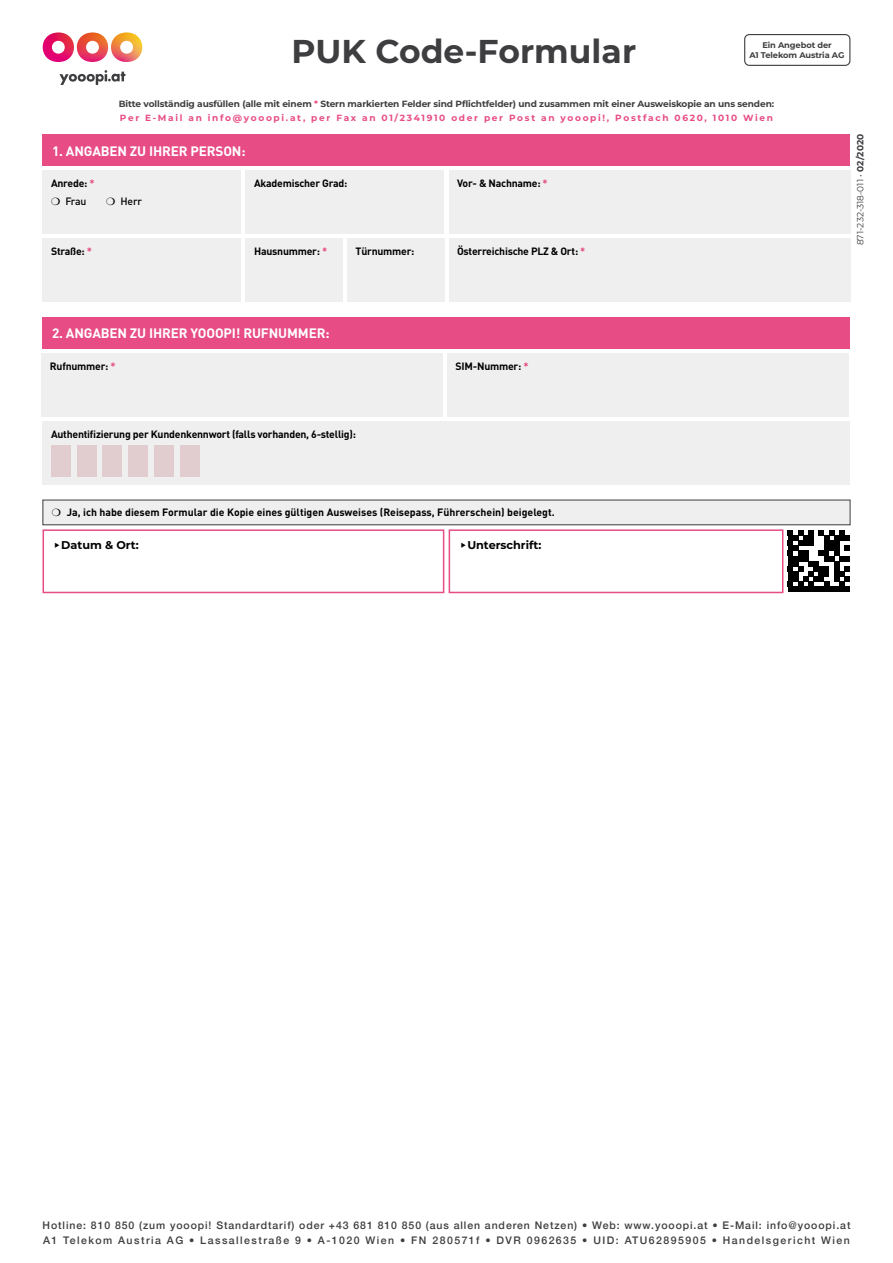
<style>
.page{position:relative;width:893px;height:1263px;background:#fff}
.page>*{position:absolute;margin:0;border:0;box-sizing:border-box;transform-origin:0 0}
.t1{font:700 33px "Montserrat";color:#3e3d40}
.t2{font:700 13.5px "DIN";letter-spacing:-.01em;color:#fff}
.t3{font:700 11.25px "Montserrat";color:#000}
.t4{font:500 10.5px/15px "Helvetica Neue";letter-spacing:.09em;color:#3e3d40}
.t5{font:700 10.5px "DIN";letter-spacing:-.02em;color:#000}
.t6{font:700 10.5px "DIN";color:#000}
.t7{font:500 10.5px "DIN";letter-spacing:-.02em;color:#000}
.t8{font:700 9px/13.5px "Montserrat";letter-spacing:-.01em;color:#3e3d40}
.t9{font:9px "Montserrat";color:#3e3d40}
.t10{font:700 8.25px/10.5px "Montserrat";letter-spacing:-.01em;color:#3e3d40;text-align:center}
.s1{color:#e74c85}
.s2{font-weight:700}
</style>
<div class="page">
<div style="left:43px;top:134px;width:807px;height:32px;background:#e74c85"></div>
<div style="left:449px;top:170px;width:401px;height:64px;background:#eeefee"></div>
<div style="left:43px;top:170px;width:198px;height:64px;background:#eeefee"></div>
<div style="left:449px;top:238px;width:401px;height:64px;background:#eeefee"></div>
<div style="left:43px;top:238px;width:198px;height:64px;background:#eeefee"></div>
<div style="left:246px;top:170px;width:198px;height:64px;background:#eeefee"></div>
<div style="left:246px;top:238px;width:97px;height:64px;background:#eeefee"></div>
<div style="left:347px;top:238px;width:97px;height:64px;background:#eeefee"></div>
<div style="left:43px;top:317px;width:807px;height:32px;background:#e74c85"></div>
<div style="left:41px;top:353px;width:402px;height:64px;background:#eeefee"></div>
<div style="left:43px;top:421px;width:807px;height:64px;background:#eeefee"></div>
<div style="left:51px;top:445px;width:19px;height:32px;background:#e1cccf"></div>
<div style="left:77px;top:445px;width:19px;height:32px;background:#e1cccf"></div>
<div style="left:103px;top:445px;width:19px;height:32px;background:#e1cccf"></div>
<div style="left:129px;top:445px;width:19px;height:32px;background:#e1cccf"></div>
<div style="left:155px;top:445px;width:19px;height:32px;background:#e1cccf"></div>
<div style="left:181px;top:445px;width:19px;height:32px;background:#e1cccf"></div>
<div style="left:447px;top:353px;width:402px;height:64px;background:#eeefee"></div>
<div style="left:43px;top:500px;width:807px;height:25px;background:#eeefee"></div>
<div style="left:43px;top:500px;width:807px;height:25px;border:1px solid #3e3d40"></div>
<div style="left:449px;top:529px;width:334px;height:64px;border:2px solid #e74c85"></div>
<div style="left:43px;top:529px;width:401px;height:64px;border:2px solid #e74c85"></div>
<svg style="left:787px;top:530px;width:1px;height:57px"></svg>
<div style="left:788px;top:587px;width:62px;height:5px;background:#000"></div>
<svg style="left:788px;top:530px;width:62px;height:57px"></svg>
<svg style="left:60px;top:70px;width:65px;height:15px"></svg>
<svg style="left:43px;top:32px;width:99px;height:30px"></svg>
<div style="left:744px;top:34px;width:106px;height:32px;border:1px solid #3e3d40;border-radius:5px"></div>
<h1 class="t1" style="left:292px;top:27px;width:346px">PUK Code-Formular</h1>
<p class="t10" style="left:750px;top:39px;width:96px">Ein Angebot der<br>A1 Telekom Austria AG</p>
<p class="t8" style="left:119px;top:97px;width:657px">Bitte vollständig ausfüllen (alle mit einem <span class="s1">*</span> Stern markierten Felder sind Pflichtfelder) und zusammen mit einer Ausweiskopie an uns senden:<br><span class="s1">Per E-Mail an info@yooopi.at, per Fax an 01/2341910 oder per Post an yooopi!, Postfach 0620, 1010 Wien</span></p>
<p class="t2" style="left:52px;top:142px;width:195px">1. ANGABEN ZU IHRER PERSON:</p>
<p class="t5" style="left:51px;top:177px;width:45px">Anrede: <span class="s1">*</span></p>
<p class="t5" style="left:457px;top:177px;width:92px">Vor- &amp; Nachname: <span class="s1">*</span></p>
<p class="t7" style="left:51px;top:195px;width:37px">❍ Frau</p>
<p class="t7" style="left:106px;top:195px;width:37px">❍ Herr</p>
<p class="t5" style="left:254px;top:177px;width:95px">Akademischer Grad:</p>
<p class="t5" style="left:51px;top:245px;width:42px">Straße: <span class="s1">*</span></p>
<p class="t5" style="left:457px;top:245px;width:130px">Österreichische PLZ &amp; Ort: <span class="s1">*</span></p>
<p class="t5" style="left:254px;top:245px;width:75px">Hausnummer: <span class="s1">*</span></p>
<p class="t5" style="left:356px;top:245px;width:60px">Türnummer:</p>
<p class="t2" style="left:52px;top:325px;width:279px">2. ANGABEN ZU IHRER YOOOPI! RUFNUMMER:</p>
<p class="t5" style="left:50px;top:359px;width:67px">Rufnummer: <span class="s1">*</span></p>
<p class="t5" style="left:51px;top:428px;width:306px">Authentifizierung per Kundenkennwort (falls vorhanden, 6-stellig):</p>
<p class="t5" style="left:456px;top:359px;width:74px">SIM-Nummer: <span class="s1">*</span></p>
<p class="t6" style="left:52px;top:506px;width:504px">❍ Ja, ich habe diesem Formular die Kopie eines gültigen Ausweises (Reisepass, Führerschein) beigelegt.</p>
<p class="t3" style="left:54px;top:537px;width:87px">◆Datum &amp; Ort:</p>
<p class="t3" style="left:460px;top:537px;width:83px">◆Unterschrift:</p>
<p class="t9" style="left:854px;top:245px;width:113px;rotate:-90deg">871-232-318-011 • <span class="s2">02/2020</span></p>
<p class="t4" style="left:43px;top:1216px;width:809px">Hotline: 810 850 (zum yooopi! Standardtarif) oder +43 681 810 850 (aus allen anderen Netzen) • Web: www.yooopi.at • E-Mail: info@yooopi.at<br>A1 Telekom Austria AG • Lassallestraße 9 • A-1020 Wien • FN 280571f • DVR 0962635 • UID: ATU62895905 • Handelsgericht Wien</p>
</div>
